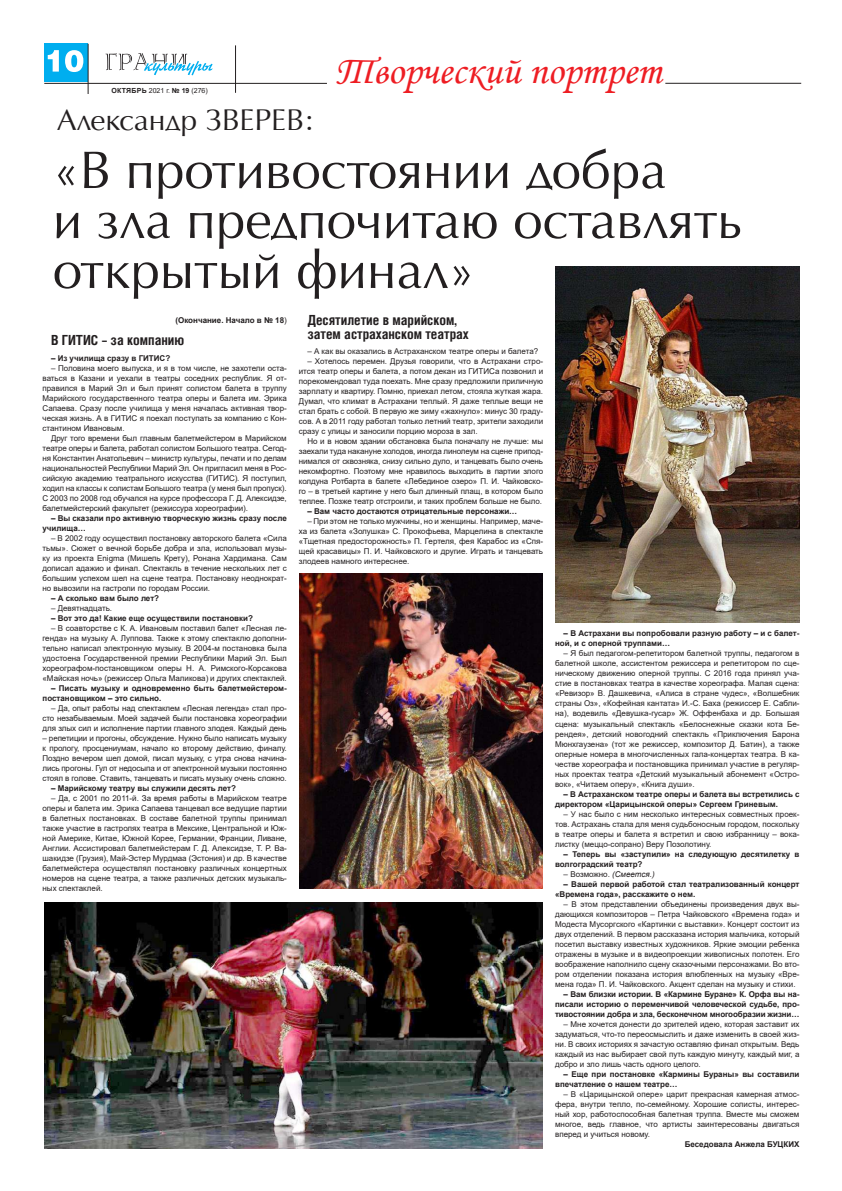
<style>
.page{position:relative;width:842px;height:1191px;background:#fff}
.page>*{position:absolute;margin:0;border:0;box-sizing:border-box;transform-origin:0 0}
.t1{font:53px/50px "AG Opus High Resolution";color:#231f20}
.t2{font:40px "Monotype Corsiva";color:#ee1d23}
.t3{font:30px "AG Opus High Resolution";color:#231f20}
.t4{font:700 14px/14px "Helios Cond";color:#231f20}
.t5{font:8px/10px "Arial";color:#231f20;text-align:justify}
.t6{font:700 8px/10px "Arial";color:#231f20}
.t7{font:7px "Arial";color:#231f20}
.s1{font-weight:700}
.s2{font-weight:400}
.s3{font-style:italic}
</style>
<div class="page">
<hr style="left:44px;top:83px;width:283px;height:1px;background:#231f20">
<hr style="left:235px;top:45px;width:1px;height:48px;background:#231f20">
<div style="left:44px;top:44px;width:43px;height:38px;background:#00aeef"></div>
<hr style="left:88px;top:44px;width:1px;height:50px;background:#231f20">
<svg style="left:48px;top:50px;width:35px;height:22px"></svg>
<svg style="left:106px;top:53px;width:107px;height:23px"></svg>
<hr style="left:665px;top:83px;width:136px;height:1px;background:#231f20">
<img style="left:555px;top:267px;width:244px;height:355px">
<img style="left:299px;top:573px;width:244px;height:315px">
<img style="left:45px;top:902px;width:497px;height:246px">
<p class="t7" style="left:111px;top:86px;width:98px"><span class="s1">ОКТЯБРЬ</span> 2021 г. <span class="s1">№ 19</span> (276)</p>
<h2 class="t2" style="left:336px;top:46px;width:327px">Творческий портрет</h2>
<h3 class="t3" style="left:57px;top:103px;width:257px">Александр ЗВЕРЕВ:</h3>
<h1 class="t1" style="left:53px;top:146px;width:691px">«В противостоянии добра<br>и зла предпочитаю оставлять открытый финал»</h1>
<h3 class="t4" style="left:307px;top:312px;width:163px">Десятилетие в марийском, затем астраханском театрах</h3>
<p class="t5" style="left:307px;top:346px;width:232px">– А как вы оказались в Астраханском театре оперы и балета?</p>
<p class="t5" style="left:299px;top:356px;width:246px;text-indent:9px">– Хотелось перемен. Друзья говорили, что в Астрахани стро&shy;ится театр оперы и балета, а потом декан из ГИТИСа позвонил и порекомендовал туда поехать. Мне сразу предложили приличную зарплату и квартиру. Помню, приехал летом, стояла жуткая жара.<br>Думал, что климат в Астрахани теплый. Я даже теплые вещи не стал брать с собой. В первую же зиму «жахнуло»: минус 30 граду&shy;сов. А в 2011 году работал только летний театр, зрители заходили сразу с улицы и заносили порцию мороза в зал.</p>
<p class="t5" style="left:299px;top:436px;width:246px;text-indent:9px">Но и в новом здании обстановка была поначалу не лучше: мы заехали туда накануне холодов, иногда линолеум на сцене припод&shy;нимался от сквозняка, снизу сильно дуло, и танцевать было очень некомфортно. Поэтому мне нравилось выходить в партии злого колдуна Ротбарта в балете «Лебединое озеро» П. И. Чайковско&shy;го – в третьей картине у него был длинный плащ, в котором было теплее. Позже театр отстроили, и таких проблем больше не было.</p>
<p class="t6" style="left:307px;top:506px;width:211px">– Вам часто достаются отрицательные персонажи…</p>
<p class="t5" style="left:299px;top:516px;width:246px;text-indent:9px">– При этом не только мужчины, но и женщины. Например, маче&shy;ха из балета «Золушка» С. Прокофьева, Марцелина в спектакле «Тщетная предосторожность» П. Гертеля, фея Карабос из «Спя&shy;щей красавицы» П. И. Чайковского и другие. Играть и танцевать злодеев намного интереснее.</p>
<p class="t6" style="left:176px;top:315px;width:113px">(Окончание. Начало в № 18<span class="s2">)</span></p>
<h3 class="t4" style="left:51px;top:333px;width:135px">В ГИТИС – за компанию</h3>
<p class="t6" style="left:51px;top:353px;width:121px">– Из училища сразу в ГИТИС?</p>
<p class="t5" style="left:43px;top:363px;width:246px;text-indent:9px">– Половина моего выпуска, и я в том числе, не захотели оста&shy;ваться в Казани и уехали в театры соседних республик. Я от&shy;правился в Марий Эл и был принят солистом балета в труппу Марийского государственного театра оперы и балета им. Эрика Сапаева. Сразу после училища у меня началась активная твор&shy;ческая жизнь. А в ГИТИС я поехал поступать за компанию с Кон&shy;стантином Ивановым.</p>
<p class="t5" style="left:43px;top:433px;width:246px;text-indent:9px">Друг того времени был главным балетмейстером в Марийском театре оперы и балета, работал солистом Большого театра. Сегод&shy;ня Константин Анатольевич – министр культуры, печати и по делам национальностей Республики Марий Эл. Он пригласил меня в Рос&shy;сийскую академию театрального искусства (ГИТИС). Я поступил, ходил на классы к солистам Большого театра (у меня был пропуск).<br>С 2003 по 2008 год обучался на курсе профессора Г. Д. Алексидзе, балетмейстерский факультет (режиссура хореографии).</p>
<p class="t6" style="left:43px;top:513px;width:246px;text-indent:9px">– Вы сказали про активную творческую жизнь сразу после училища…</p>
<p class="t5" style="left:43px;top:533px;width:246px;text-indent:9px">– В 2002 году осуществил постановку авторского балета «Сила тьмы». Сюжет о вечной борьбе добра и зла, использовал музы&shy;ку из проекта Enigma (Мишель Крету), Ронана Хардимана. Сам дописал адажио и финал. Спектакль в течение нескольких лет с большим успехом шел на сцене театра. Постановку неоднократ&shy;но вывозили на гастроли по городам России.</p>
<p class="t6" style="left:51px;top:593px;width:110px">– А сколько вам было лет?</p>
<p class="t5" style="left:51px;top:603px;width:63px">– Девятнадцать.</p>
<p class="t6" style="left:51px;top:613px;width:203px">– Вот это да! Какие еще осуществили постановки?</p>
<p class="t5" style="left:43px;top:623px;width:246px;text-indent:9px">– В соавторстве с К. А. Ивановым поставил балет «Лесная ле&shy;генда» на музыку А. Луппова. Также к этому спектаклю дополни&shy;тельно написал электронную музыку. В 2004-м постановка была удостоена Государственной премии Республики Марий Эл. Был хореографом-постановщиком оперы Н. А. Римского-Корсакова «Майская ночь» (режиссер Ольга Маликова) и других спектаклей.</p>
<p class="t6" style="left:43px;top:683px;width:246px;text-indent:9px">– Писать музыку и одновременно быть балетмейстером&shy;постановщиком – это сильно.</p>
<p class="t5" style="left:43px;top:703px;width:246px;text-indent:9px">– Да, опыт работы над спектаклем «Лесная легенда» стал про&shy;сто незабываемым. Моей задачей были постановка хореографии для злых сил и исполнение партии главного злодея. Каждый день</p>
<p class="t5" style="left:43px;top:733px;width:246px">– репетиции и прогоны, обсуждение. Нужно было написать музыку к прологу, просцениумам, начало ко второму действию, финалу.<br>Поздно вечером шел домой, писал музыку, с утра снова начина&shy;лись прогоны. Гул от недосыпа и от электронной музыки постоянно стоял в голове. Ставить, танцевать и писать музыку очень сложно.</p>
<p class="t6" style="left:51px;top:783px;width:186px">– Марийскому театру вы служили десять лет?</p>
<p class="t5" style="left:43px;top:793px;width:246px;text-indent:9px">– Да, с 2001 по 2011-й. За время работы в Марийском театре оперы и балета им. Эрика Сапаева танцевал все ведущие партии в балетных постановках. В составе балетной труппы принимал также участие в гастролях театра в Мексике, Центральной и Юж&shy;ной Америке, Китае, Южной Корее, Германии, Франции, Ливане, Англии. Ассистировал балетмейстерам Г. Д. Алексидзе, Т. Р. Ва&shy;шакидзе (Грузия), Май-Эстер Мурдмаа (Эстония) и др. В качестве балетмейстера осуществлял постановку различных концертных номеров на сцене театра, а также различных детских музыкаль&shy;ных спектаклей.</p>
<p class="t6" style="left:555px;top:629px;width:246px;text-indent:9px">– В Астрахани вы попробовали разную работу – и с балет&shy;ной, и с оперной труппами…</p>
<p class="t5" style="left:555px;top:648px;width:246px;text-indent:9px">– Я был педагогом-репетитором балетной труппы, педагогом в балетной школе, ассистентом режиссера и репетитором по сце&shy;ническому движению оперной труппы. С 2016 года принял уча&shy;стие в постановках театра в качестве хореографа. Малая сцена: «Ревизор» В. Дашкевича, «Алиса в стране чудес», «Волшебник страны Оз», «Кофейная кантата» И.-С. Баха (режиссер Е. Сабли&shy;на), водевиль «Девушка-гусар» Ж. Оффенбаха и др. Большая сцена: музыкальный спектакль «Белоснежные сказки кота Бе&shy;рендея», детский новогодний спектакль «Приключения Барона Мюнхгаузена» (тот же режиссер, композитор Д. Батин), а также оперные номера в многочисленных гала-концертах театра. В ка&shy;честве хореографа и постановщика принимал участие в регуляр&shy;ных проектах театра «Детский музыкальный абонемент «Остро&shy;вок», «Читаем оперу», «Книга души».</p>
<p class="t6" style="left:555px;top:789px;width:246px;text-indent:9px">– В Астраханском театре оперы и балета вы встретились с директором «Царицынской оперы» Сергеем Гриневым.</p>
<p class="t5" style="left:555px;top:808px;width:246px;text-indent:9px">– У нас было с ним несколько интересных совместных проек&shy;тов. Астрахань стала для меня судьбоносным городом, поскольку в театре оперы и балета я встретил и свою избранницу – вока&shy;листку (меццо-сопрано) Веру Позолотину.</p>
<p class="t6" style="left:555px;top:849px;width:246px;text-indent:9px">– Теперь вы «заступили» на следующую десятилетку в волгоградский театр?</p>
<p class="t5" style="left:564px;top:868px;width:93px">– Возможно. <span class="s3">(Смеется.)</span></p>
<p class="t6" style="left:555px;top:879px;width:246px;text-indent:9px">– Вашей первой работой стал театрализованный концерт «Времена года», расскажите о нем.</p>
<p class="t5" style="left:555px;top:898px;width:246px;text-indent:9px">– В этом представлении объединены произведения двух вы&shy;дающихся композиторов – Петра Чайковского «Времена года» и Модеста Мусоргского «Картинки с выставки». Концерт состоит из двух отделений. В первом рассказана история мальчика, который посетил выставку известных художников. Яркие эмоции ребенка отражены в музыке и в видеопроекции живописных полотен. Его воображение наполнило сцену сказочными персонажами. Во вто&shy;ром отделении показана история влюбленных на музыку «Вре&shy;мена года» П. И. Чайковского. Акцент сделан на музыку и стихи.</p>
<p class="t6" style="left:555px;top:989px;width:246px;text-align:justify;text-indent:9px">– Вам близки истории. В «Кармине Буране» К. Орфа вы на&shy;писали историю о переменчивой человеческой судьбе, про&shy;тивостоянии добра и зла, бесконечном многообразии жизни…</p>
<p class="t5" style="left:555px;top:1018px;width:246px;text-indent:9px">– Мне хочется донести до зрителей идею, которая заставит их задуматься, что-то переосмыслить и даже изменить в своей жиз&shy;ни. В своих историях я зачастую оставляю финал открытым. Ведь каждый из нас выбирает свой путь каждую минуту, каждый миг, а добро и зло лишь часть одного целого.</p>
<p class="t6" style="left:555px;top:1069px;width:246px;text-indent:9px">– Еще при постановке «Кармины Бураны» вы составили впечатление о нашем театре…</p>
<p class="t5" style="left:555px;top:1088px;width:246px;text-indent:9px">– В «Царицынской опере» царит прекрасная камерная атмос&shy;фера, внутри тепло, по-семейному. Хорошие солисты, интерес&shy;ный хор, работоспособная балетная труппа. Вместе мы сможем многое, ведь главное, что артисты заинтересованы двигаться вперед и учиться новому.</p>
<p class="t6" style="left:685px;top:1139px;width:116px">Беседовала Анжела БУЦКИХ</p>
</div>
